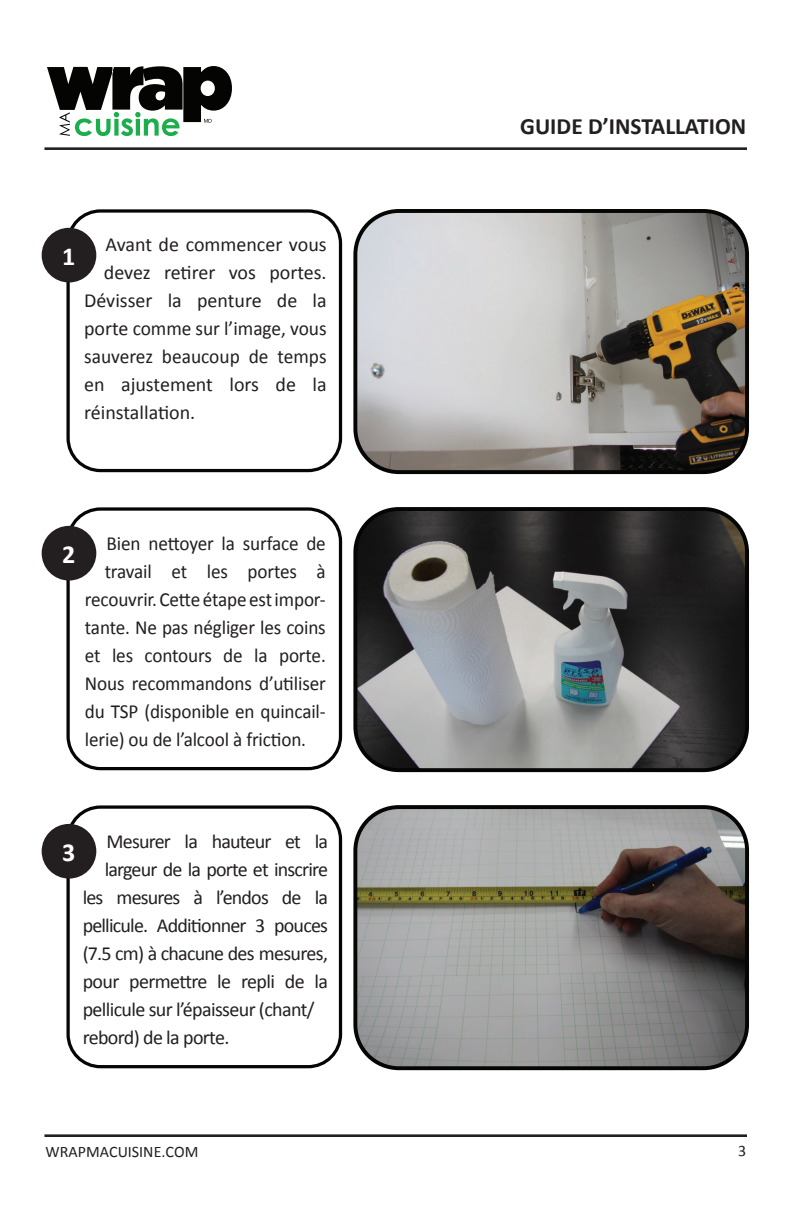
<style>
.page{position:relative;width:792px;height:1224px;background:#fff}
.page>*{position:absolute;margin:0;border:0;box-sizing:border-box;transform-origin:0 0}
.t1{font:700 26px "Calibri";color:#fff}
.t2{font:700 23.4px "Calibri";color:#231f20}
.t3{font:20px "Calibri";letter-spacing:-.01em;color:#231f20;scale:.96 1}
.t4{font:20px "Calibri";letter-spacing:-.01em;color:#231f20}
.t5{font:20px "Calibri";letter-spacing:-.04em;color:#231f20}
.t6{font:20px "Calibri";letter-spacing:-.03em;color:#231f20}
.t7{font:16px "Calibri";color:#231f20}
</style>
<div class="page">
<img style="left:358px;top:214px;width:386px;height:255px">
<hr style="left:44px;top:1134px;width:703px;height:3px;background:#231f20">
<hr style="left:44px;top:147px;width:703px;height:3px;background:#231f20">
<div style="left:66px;top:209px;width:276px;height:263px;border:3px solid #050504;border-radius:32px"></div>
<div style="left:353px;top:209px;width:396px;height:265px;border:4px solid #050504;border-radius:44px"></div>
<div style="left:43px;top:229px;width:52px;height:52px;background:#231f20;border-radius:50%"></div>
<div style="left:42px;top:228px;width:54px;height:54px;border:3px solid #231f20;border-radius:50%"></div>
<img style="left:358px;top:512px;width:386px;height:255px">
<div style="left:66px;top:507px;width:276px;height:263px;border:3px solid #050504;border-radius:32px"></div>
<div style="left:353px;top:507px;width:396px;height:265px;border:4px solid #050504;border-radius:44px"></div>
<div style="left:43px;top:527px;width:52px;height:52px;background:#231f20;border-radius:50%"></div>
<div style="left:42px;top:526px;width:54px;height:55px;border:3px solid #231f20;border-radius:50%"></div>
<div style="left:66px;top:805px;width:276px;height:263px;border:3px solid #050504;border-radius:32px"></div>
<div style="left:43px;top:826px;width:52px;height:51px;background:#231f20;border-radius:50%"></div>
<div style="left:42px;top:824px;width:54px;height:55px;border:3px solid #231f20;border-radius:50%"></div>
<img style="left:358px;top:810px;width:386px;height:255px">
<div style="left:353px;top:805px;width:396px;height:265px;border:4px solid #050504;border-radius:44px"></div>
<svg style="left:47px;top:66px;width:185px;height:70px"></svg>
<h1 class="t1" style="left:62px;top:240px;width:15px">1</h1>
<p class="t4" style="left:106px;top:232px;width:223px">Avant de commencer vous</p>
<p class="t4" style="left:104px;top:260px;width:224px">devez retirer vos portes.</p>
<p class="t4" style="left:84px;top:288px;width:244px">Dévisser la penture de la</p>
<p class="t4" style="left:84px;top:316px;width:244px">porte comme sur l’image, vous</p>
<p class="t4" style="left:84px;top:344px;width:244px">sauverez beaucoup de temps</p>
<p class="t4" style="left:84px;top:372px;width:244px">en ajustement lors de la</p>
<p class="t4" style="left:84px;top:400px;width:113px">réinstallation.</p>
<h1 class="t1" style="left:62px;top:538px;width:15px">2</h1>
<p class="t3" style="left:107px;top:531px;width:230px">Bien nettoyer la surface de</p>
<p class="t3" style="left:105px;top:559px;width:232px">travail et les portes à</p>
<p class="t3" style="left:85px;top:587px;width:252px">recouvrir. Cette étape est impor-</p>
<p class="t3" style="left:85px;top:615px;width:252px">tante. Ne pas négliger les coins</p>
<p class="t3" style="left:85px;top:643px;width:252px">et les contours de la porte.</p>
<p class="t3" style="left:85px;top:671px;width:252px">Nous recommandons d’utiliser</p>
<p class="t3" style="left:85px;top:699px;width:252px">du TSP (disponible en quincail-</p>
<p class="t3" style="left:85px;top:727px;width:232px">lerie) ou de l’alcool à friction.</p>
<h1 class="t1" style="left:62px;top:836px;width:15px">3</h1>
<p class="t5" style="left:107px;top:829px;width:223px">Mesurer la hauteur et la</p>
<p class="t5" style="left:105px;top:857px;width:225px">largeur de la porte et inscrire</p>
<p class="t5" style="left:83px;top:885px;width:247px">les mesures à l’endos de la</p>
<p class="t5" style="left:83px;top:913px;width:247px">pellicule. Additionner 3 pouces</p>
<p class="t5" style="left:83px;top:941px;width:247px">(7.5 cm) à chacune des mesures,</p>
<p class="t6" style="left:83px;top:969px;width:247px">pour permettre le repli de la</p>
<p class="t6" style="left:83px;top:997px;width:233px">pellicule sur l’épaisseur (chant/</p>
<p class="t6" style="left:83px;top:1025px;width:148px">rebord) de la porte.</p>
<p class="t2" style="left:520px;top:111px;width:228px">GUIDE D’INSTALLATION</p>
<p class="t7" style="left:46px;top:1141px;width:154px">WRAPMACUISINE.COM</p>
<p class="t7" style="left:738px;top:1141px;width:10px">3</p>
</div>
